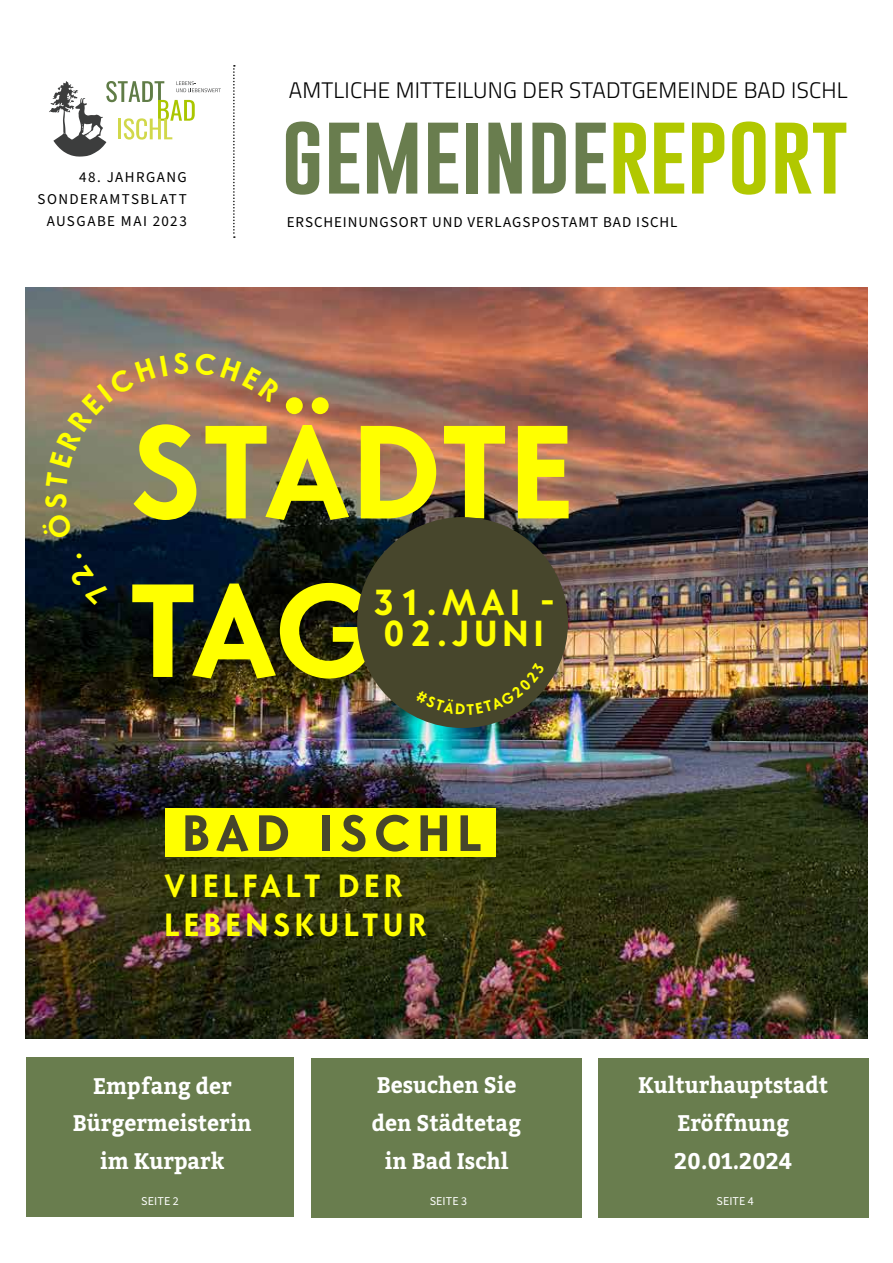
<style>
.page{position:relative;width:893px;height:1263px;background:#fff}
.page>*{position:absolute;margin:0;border:0;box-sizing:border-box;transform-origin:0 0}
.t1{font:700 132.15px/158.6px "Core Sans G65";letter-spacing:-.01em;color:#ff0}
.t2{font:84px "Gobold";color:#697d4e}
.t3{font:700 50.85px "Core Sans G65";letter-spacing:.12em;color:#47462c}
.t4{font:700 36.15px/31.3px "Core Sans G65";letter-spacing:.12em;color:#ff0}
.t5{font:700 32.1px/38.4px "Core Sans G65";letter-spacing:.12em;color:#ff0}
.t6{font:700 22.5px/37.8px "Bitter";color:#fff;text-align:center;scale:.95 1}
.t7{font:300 22.5px "Titillium Web";letter-spacing:.01em;color:#000}
.t8{font:15px "Source Sans Pro";letter-spacing:.075em;color:#000}
.t9{font:15px/22px "Source Sans Pro";letter-spacing:.095em;color:#000;text-align:right}
.t10{font:12px "Source Sans Pro";letter-spacing:.01em;color:#fff}
.s1{color:#b1c800}
</style>
<div class="page">
<img style="left:26px;top:287px;width:841px;height:751px">
<div style="left:165px;top:808px;width:330px;height:49px;background:#ff0"></div>
<div style="left:357px;top:517px;width:211px;height:211px;background:#47462c;border-radius:50%"></div>
<div style="left:598px;top:1059px;width:270px;height:159px;background:#697d4e"></div>
<div style="left:311px;top:1059px;width:271px;height:159px;background:#697d4e"></div>
<div style="left:27px;top:1057px;width:267px;height:159px;background:#697d4e"></div>
<svg style="left:49px;top:81px;width:172px;height:76px"></svg>
<svg style="left:233px;top:65px;width:2px;height:173px"></svg>
<svg style="left:69px;top:552px;width:40px;height:53px;background:#010f25"></svg>
<svg style="left:41px;top:494px;width:31px;height:46px"></svg>
<svg style="left:46px;top:355px;width:122px;height:133px;background:#97816b"></svg>
<svg style="left:174px;top:352px;width:15px;height:22px"></svg>
<svg style="left:195px;top:352px;width:87px;height:51px;background:#947669"></svg>
<svg style="left:515px;top:689px;width:30px;height:25px"></svg>
<p class="t9" style="left:38px;top:166px;width:151px">48. JAHRGANG<br>SONDERAMTSBLATT<br>AUSGABE MAI 2023</p>
<p class="t7" style="left:289px;top:73px;width:560px">AMTLICHE MITTEILUNG DER STADTGEMEINDE BAD ISCHL</p>
<h2 class="t2" style="left:281px;top:100px;width:568px">GEMEINDE<span class="s1">REPORT</span></h2>
<p class="t8" style="left:287px;top:212px;width:392px">ERSCHEINUNGSORT UND VERLAGSPOSTAMT BAD ISCHL</p>
<h1 class="t1" style="left:129px;top:395px;width:447px">STÄDTE<br>TAG</h1>
<h3 class="t4" style="left:373px;top:587px;width:184px">31.MAI -<br>02.JUNI</h3>
<h3 class="t3" style="left:182px;top:802px;width:301px">BAD ISCHL</h3>
<h3 class="t5" style="left:164px;top:867px;width:264px">VIELFALT DER<br>LEBENSKULTUR</h3>
<p class="t6" style="left:73px;top:1067px;width:190px">Empfang der<br>Bürgermeisterin im Kurpark</p>
<p class="t6" style="left:372px;top:1067px;width:159px">Besuchen Sie den Städtetag in Bad Ischl</p>
<p class="t6" style="left:638px;top:1067px;width:202px">Kulturhauptstadt<br>Eröffnung<br>20.01.2024</p>
<p class="t10" style="left:141px;top:1193px;width:39px">SEITE 2</p>
<p class="t10" style="left:430px;top:1193px;width:39px">SEITE 3</p>
<p class="t10" style="left:716px;top:1193px;width:39px">SEITE 4</p>
</div>
